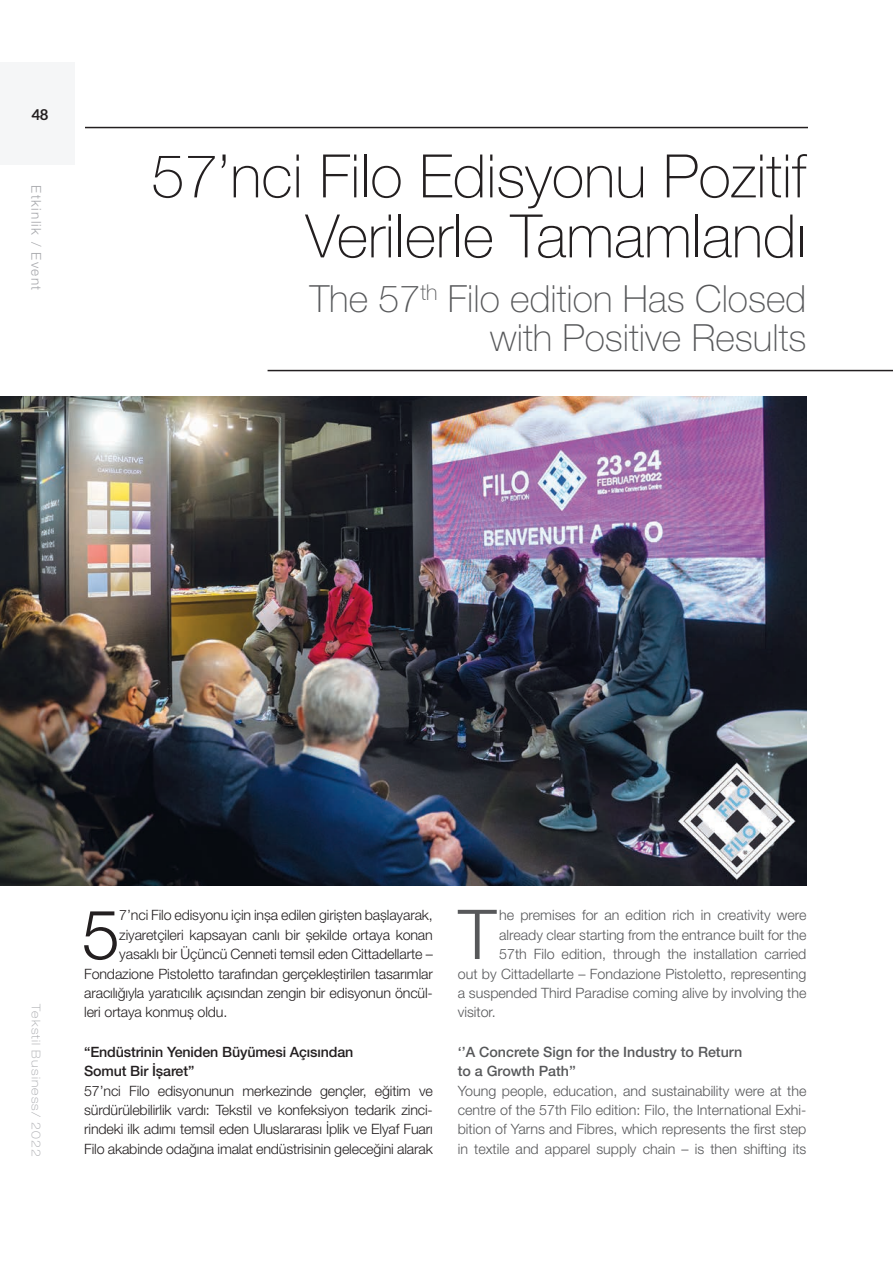
<style>
.page{position:relative;width:893px;height:1263px;background:#fff}
.page>*{position:absolute;margin:0;border:0;box-sizing:border-box;transform-origin:0 0}
.t1{font:300 68.85px "Helvetica Neue LT Pro";color:#231f20}
.t2{font:300 68.85px "Helvetica Neue LT Pro";color:#57585a}
.t3{font:100 60px/60px "Helvetica Neue LT Pro";color:#231f20;text-align:right}
.t4{font:100 37.5px/39px "Helvetica Neue LT Pro";color:#57585a;text-align:right}
.t5{font:700 15px "Aleo";color:#231f20}
.t6{font:300 14.25px/19.5px "Helvetica Neue LT Pro";letter-spacing:-.01em;color:#231f20;text-align:justify}
.t7{font:300 14.25px/19.5px "Helvetica Neue LT Pro";color:#57585a;text-align:justify}
.t8{font:500 14.25px/19.5px "Helvetica Neue LT Pro";color:#57585a}
.t9{font:500 14.25px/19.5px "Helvetica Neue LT Pro";letter-spacing:-.01em;color:#231f20}
.t10{font:300 13.5px "Helvetica Neue LT Pro";letter-spacing:.1em;color:#a8a9ad}
.t11{font:100 expanded 12px "Helvetica Neue LT Pro";letter-spacing:.1em;color:#a8a9ad}
</style>
<div class="page">
<div style="left:0;top:62px;width:75px;height:102px;background:#f5f6f7"></div>
<img style="left:0;top:397px;width:806px;height:489px">
<hr style="left:268px;top:370px;width:625px;height:1px;background:#231f20">
<hr style="left:85px;top:127px;width:723px;height:1px;background:#231f20">
<p class="t5" style="left:31px;top:108px;width:18px">48</p>
<p class="t10" style="left:41px;top:185px;width:107px;rotate:90deg">Etkinlik / Event</p>
<h2 class="t3" style="left:151px;top:154px;width:657px">57’nci Filo Edisyonu Pozitif<br>Verilerle Tamamlandı</h2>
<h3 class="t4" style="left:310px;top:284px;width:498px">The 57<sup>th</sup> Filo edition Has Closed with Positive Results</h3>
<p class="t11" style="left:43px;top:1004px;width:154px;rotate:90deg">Tekstil Business/ 2022</p>
<h1 class="t1" style="left:82px;top:910px;width:40px">5</h1>
<p class="t6" style="left:119px;top:907px;width:315px">7’nci Filo edisyonu için inșa edilen girișten bașlayarak,</p>
<p class="t6" style="left:119px;top:926px;width:315px">ziyaretçileri kapsayan canlı bir șekilde ortaya konan</p>
<p class="t6" style="left:119px;top:946px;width:315px">yasaklı bir Üçüncü Cenneti temsil eden Cittadellarte –</p>
<p class="t6" style="left:84px;top:965px;width:350px">Fondazione Pistoletto tarafından gerçekleștirilen tasarımlar</p>
<p class="t6" style="left:84px;top:985px;width:350px">aracılığıyla yaratıcılık açısından zengin bir edisyonun öncül-</p>
<p class="t6" style="left:84px;top:1004px;width:145px">leri ortaya konmuș oldu.</p>
<p class="t9" style="left:84px;top:1043px;width:271px">“Endüstrinin Yeniden Büyümesi Açısından<br>Somut Bir İșaret”</p>
<p class="t6" style="left:84px;top:1082px;width:350px">57’nci Filo edisyonunun merkezinde gençler, eğitim ve sürdürülebilirlik vardı: Tekstil ve konfeksiyon tedarik zinci&shy;rindeki ilk adımı temsil eden Uluslararası İplik ve Elyaf Fuarı Filo akabinde odağına imalat endüstrisinin geleceğini alarak</p>
<h1 class="t2" style="left:458px;top:910px;width:40px">T</h1>
<p class="t7" style="left:499px;top:907px;width:309px">he premises for an edition rich in creativity were</p>
<p class="t7" style="left:499px;top:926px;width:309px">already clear starting from the entrance built for the</p>
<p class="t7" style="left:499px;top:946px;width:309px">57th Filo edition, through the installation carried</p>
<p class="t7" style="left:458px;top:965px;width:350px">out by Cittadellarte – Fondazione Pistoletto, representing</p>
<p class="t7" style="left:458px;top:985px;width:350px">a suspended Third Paradise coming alive by involving the</p>
<p class="t7" style="left:458px;top:1004px;width:40px">visitor.</p>
<p class="t8" style="left:458px;top:1043px;width:286px">‘’A Concrete Sign for the Industry to Return to a Growth Path’’</p>
<p class="t7" style="left:458px;top:1082px;width:350px">Young people, education, and sustainability were at the centre of the 57th Filo edition: Filo, the International Exhi&shy;bition of Yarns and Fibres, which represents the first step in textile and apparel supply chain – is then shifting its</p>
</div>
